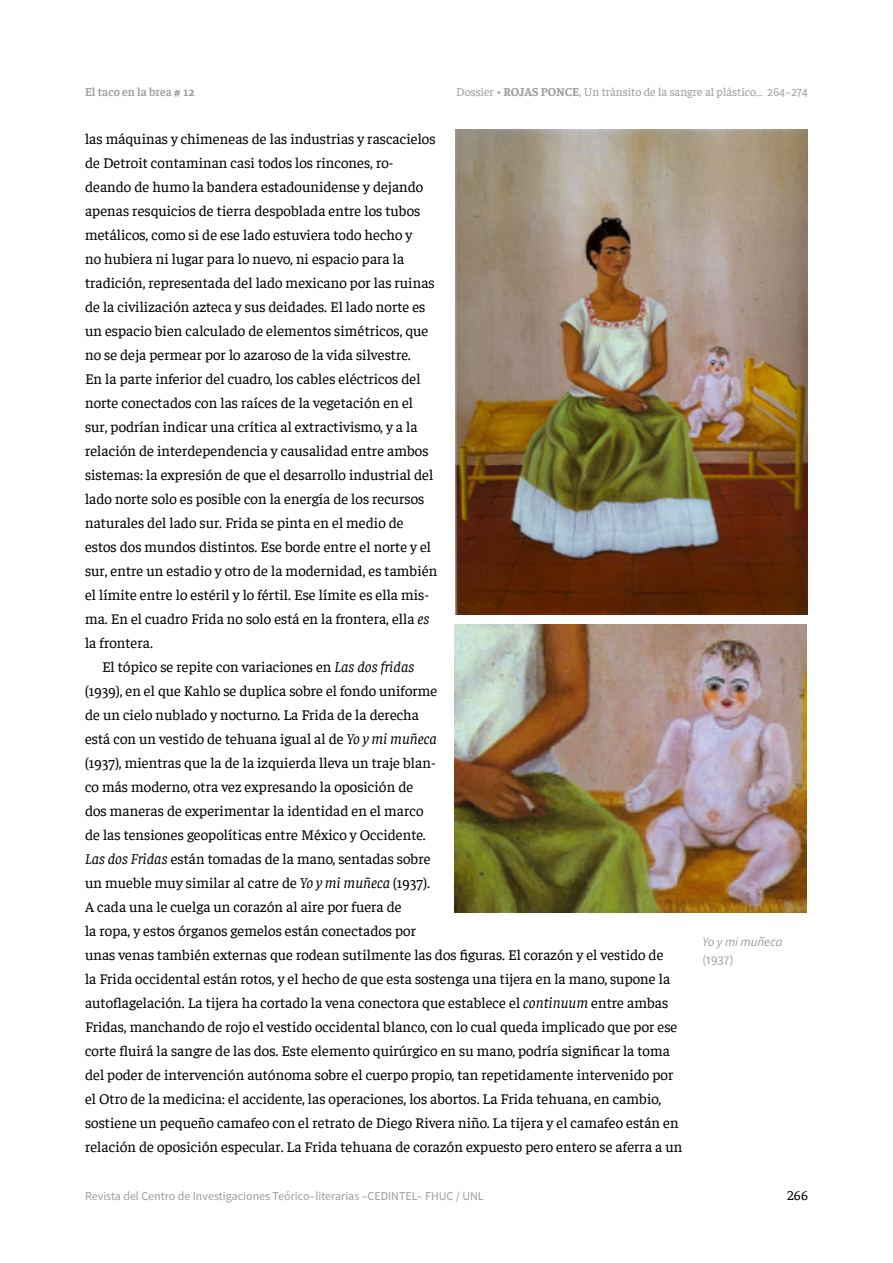
<style>
.page{position:relative;width:893px;height:1263px;background:#fff}
.page>*{position:absolute;margin:0;border:0;box-sizing:border-box;transform-origin:0 0}
.t1{font:15px "Faustina";color:#000}
.t2{font:13.5px "Faustina";color:#000}
.t3{font:italic 12.75px "Source Sans Pro";color:#9d9d9c}
.t4{font:12.75px "Source Sans Pro";color:#9d9d9c}
.t5{font:12px "Source Sans Pro";color:#9d9d9c}
.t6{font:12px "Faustina";color:#9d9d9c}
.t7{font:600 12px "Faustina";color:#9d9d9c}
.s1{font-weight:700}
.s2{font-family:"Source Sans Pro"}
.s3{font-style:italic}
</style>
<div class="page">
<img style="left:455px;top:130px;width:352px;height:484px">
<img style="left:455px;top:625px;width:352px;height:287px">
<p class="t7" style="left:85px;top:84px;width:111px">El taco en la brea <span class="s1"># 12</span></p>
<p class="t6" style="left:456px;top:84px;width:353px">Dossier • <span class="s1">ROJAS PONCE</span>, Un tránsito de la sangre al plástico… <span class="s2">264–274</span></p>
<p class="t1" style="left:85px;top:129px;width:352px">las máquinas y chimeneas de las industrias y rascacielos</p>
<p class="t1" style="left:85px;top:153px;width:310px">de Detroit contaminan casi todos los rincones, ro-</p>
<p class="t1" style="left:85px;top:177px;width:340px">deando de humo la bandera estadounidense y dejando</p>
<p class="t1" style="left:85px;top:201px;width:337px">apenas resquicios de tierra despoblada entre los tubos</p>
<p class="t1" style="left:85px;top:225px;width:329px">metálicos, como si de ese lado estuviera todo hecho y</p>
<p class="t1" style="left:85px;top:249px;width:321px">no hubiera ni lugar para lo nuevo, ni espacio para la</p>
<p class="t1" style="left:85px;top:273px;width:351px">tradición, representada del lado mexicano por las ruinas</p>
<p class="t1" style="left:85px;top:297px;width:342px">de la civilización azteca y sus deidades. El lado norte es</p>
<p class="t1" style="left:85px;top:321px;width:345px">un espacio bien calculado de elementos simétricos, que</p>
<p class="t1" style="left:85px;top:345px;width:327px">no se deja permear por lo azaroso de la vida silvestre.</p>
<p class="t1" style="left:85px;top:369px;width:337px">En la parte inferior del cuadro, los cables eléctricos del</p>
<p class="t1" style="left:85px;top:393px;width:330px">norte conectados con las raíces de la vegetación en el</p>
<p class="t1" style="left:85px;top:417px;width:334px">sur, podrían indicar una crítica al extractivismo, y a la</p>
<p class="t1" style="left:85px;top:441px;width:345px">relación de interdependencia y causalidad entre ambos</p>
<p class="t1" style="left:85px;top:465px;width:350px">sistemas: la expresión de que el desarrollo industrial del</p>
<p class="t1" style="left:85px;top:489px;width:341px">lado norte solo es posible con la energía de los recursos</p>
<p class="t1" style="left:85px;top:513px;width:320px">naturales del lado sur. Frida se pinta en el medio de</p>
<p class="t1" style="left:85px;top:537px;width:348px">estos dos mundos distintos. Ese borde entre el norte y el</p>
<p class="t1" style="left:85px;top:561px;width:354px">sur, entre un estadio y otro de la modernidad, es también</p>
<p class="t1" style="left:85px;top:585px;width:346px">el límite entre lo estéril y lo fértil. Ese límite es ella mis-</p>
<p class="t1" style="left:85px;top:609px;width:346px">ma. En el cuadro Frida no solo está en la frontera, ella <span class="s3">es</span></p>
<p class="t1" style="left:85px;top:633px;width:69px">la frontera.</p>
<p class="t1" style="left:102px;top:657px;width:314px">El tópico se repite con variaciones en <span class="s3">Las dos fridas</span></p>
<p class="t1" style="left:85px;top:681px;width:354px">(1939), en el que Kahlo se duplica sobre el fondo uniforme</p>
<p class="t1" style="left:85px;top:705px;width:335px">de un cielo nublado y nocturno. La Frida de la derecha</p>
<p class="t1" style="left:85px;top:729px;width:353px">está con un vestido de tehuana igual al de <span class="s3">Yo y mi muñeca</span></p>
<p class="t1" style="left:85px;top:753px;width:352px">(1937), mientras que la de la izquierda lleva un traje blan-</p>
<p class="t1" style="left:85px;top:777px;width:330px">co más moderno, otra vez expresando la oposición de</p>
<p class="t1" style="left:85px;top:801px;width:340px">dos maneras de experimentar la identidad en el marco</p>
<p class="t1" style="left:85px;top:825px;width:342px">de las tensiones geopolíticas entre México y Occidente.</p>
<p class="t1" style="left:85px;top:849px;width:347px"><span class="s3">Las dos Fridas</span> están tomadas de la mano, sentadas sobre</p>
<p class="t1" style="left:85px;top:873px;width:346px">un mueble muy similar al catre de <span class="s3">Yo y mi muñeca</span> (1937).</p>
<p class="t1" style="left:85px;top:897px;width:318px">A cada una le cuelga un corazón al aire por fuera de</p>
<p class="t1" style="left:85px;top:921px;width:332px">la ropa, y estos órganos gemelos están conectados por</p>
<p class="t1" style="left:85px;top:945px;width:580px">unas venas también externas que rodean sutilmente las dos figuras. El corazón y el vestido de</p>
<p class="t1" style="left:85px;top:969px;width:587px">la Frida occidental están rotos, y el hecho de que esta sostenga una tijera en la mano, supone la</p>
<p class="t1" style="left:85px;top:993px;width:585px">autoflagelación. La tijera ha cortado la vena conectora que establece el <span class="s3">continuum</span> entre ambas</p>
<p class="t1" style="left:85px;top:1017px;width:594px">Fridas, manchando de rojo el vestido occidental blanco, con lo cual queda implicado que por ese</p>
<p class="t1" style="left:85px;top:1041px;width:586px">corte fluirá la sangre de las dos. Este elemento quirúrgico en su mano, podría significar la toma</p>
<p class="t1" style="left:85px;top:1065px;width:590px">del poder de intervención autónoma sobre el cuerpo propio, tan repetidamente intervenido por</p>
<p class="t1" style="left:85px;top:1089px;width:578px">el Otro de la medicina: el accidente, las operaciones, los abortos. La Frida tehuana, en cambio,</p>
<p class="t1" style="left:85px;top:1113px;width:595px">sostiene un pequeño camafeo con el retrato de Diego Rivera niño. La tijera y el camafeo están en</p>
<p class="t1" style="left:85px;top:1137px;width:599px">relación de oposición especular. La Frida tehuana de corazón expuesto pero entero se aferra a un</p>
<p class="t3" style="left:702px;top:933px;width:82px">Yo y mi muñeca</p>
<p class="t4" style="left:702px;top:952px;width:33px">(1937)</p>
<p class="t5" style="left:85px;top:1188px;width:400px">Revista del Centro de Investigaciones Teórico–literarias –CEDINTEL– FHUC / UNL</p>
<p class="t2" style="left:787px;top:1186px;width:22px">266</p>
</div>
